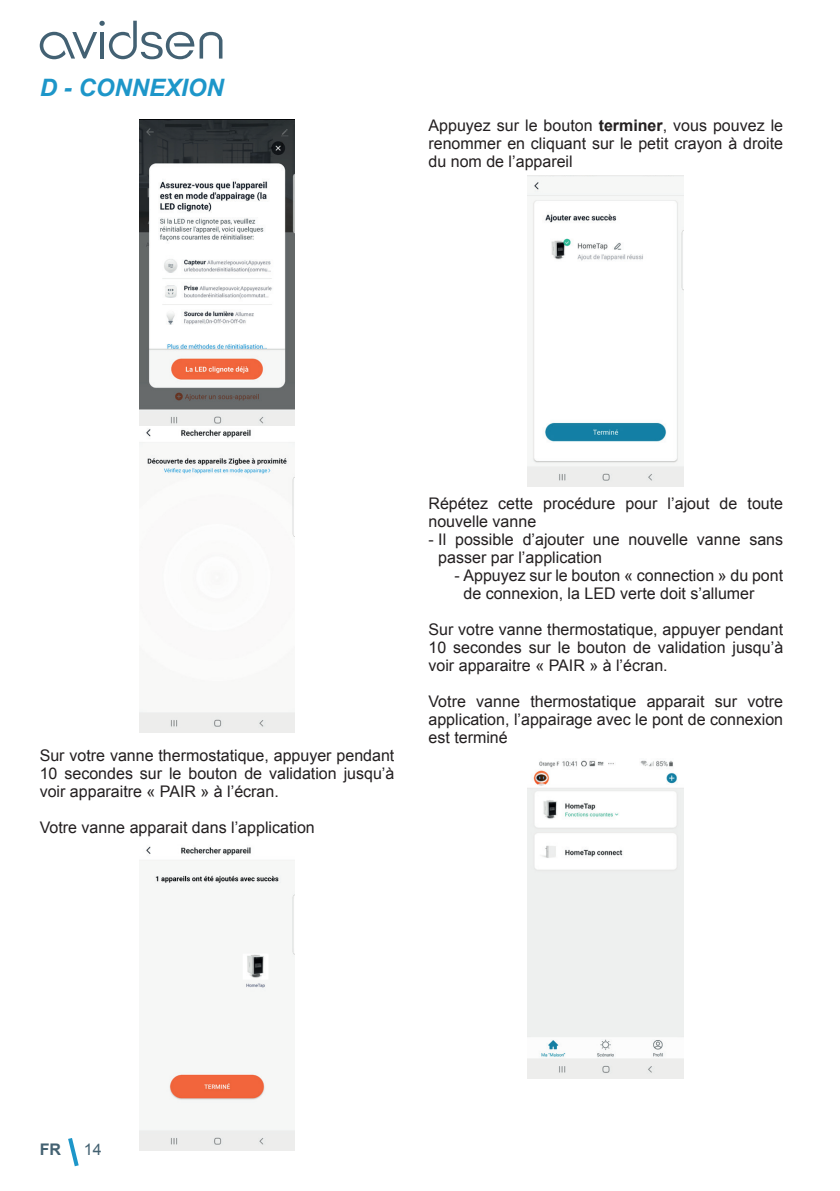
<style>
.page{position:relative;width:840px;height:1191px;background:#fff}
.page>*{position:absolute;margin:0;border:0;box-sizing:border-box;transform-origin:0 0}
.t1{font:italic 700 24px "Arial";color:#1d96c9}
.t2{font:16px/18px "Arial";color:#231f20;text-align:justify}
.t3{font:700 16px "Arial";color:#436171}
.t4{font:16px "Arial";color:#436171}
.s1{font-weight:700}
</style>
<div class="page">
<svg style="left:68px;top:1138px;width:11px;height:29px"></svg>
<svg style="left:40px;top:21px;width:182px;height:38px"></svg>
<img style="left:139px;top:119px;width:156px;height:307px">
<img style="left:139px;top:429px;width:156px;height:303px">
<img style="left:139px;top:846px;width:156px;height:304px">
<img style="left:527px;top:176px;width:156px;height:310px">
<img style="left:527px;top:760px;width:156px;height:318px">
<h1 class="t1" style="left:40px;top:72px;width:186px">D - CONNEXION</h1>
<p class="t2" style="left:428px;top:116px;width:356px">Appuyez sur le bouton <span class="s1">terminer</span>, vous pouvez le renommer en cliquant sur le petit crayon à droite du nom de l’appareil</p>
<p class="t2" style="left:40px;top:746px;width:356px">Sur votre vanne thermostatique, appuyer pendant 10 secondes sur le bouton de validation jusqu’à voir apparaitre « PAIR » à l’écran.</p>
<p class="t2" style="left:40px;top:818px;width:276px">Votre vanne apparait dans l’application</p>
<p class="t2" style="left:428px;top:494px;width:356px">Répétez cette procédure pour l’ajout de toute nouvelle vanne</p>
<p class="t2" style="left:438px;top:530px;width:346px;text-indent:-10px">- Il possible d’ajouter une nouvelle vanne sans passer par l’application</p>
<p class="t2" style="left:463px;top:566px;width:321px;text-indent:-9px">- Appuyez sur le bouton « connection » du pont de connexion, la LED verte doit s’allumer</p>
<p class="t2" style="left:428px;top:620px;width:356px">Sur votre vanne thermostatique, appuyer pendant 10 secondes sur le bouton de validation jusqu’à voir apparaitre « PAIR » à l’écran.</p>
<p class="t2" style="left:428px;top:692px;width:356px">Votre vanne thermostatique apparait sur votre application, l’appairage avec le pont de connexion est terminé</p>
<p class="t3" style="left:40px;top:1139px;width:23px">FR</p>
<p class="t4" style="left:84px;top:1139px;width:19px">14</p>
</div>
